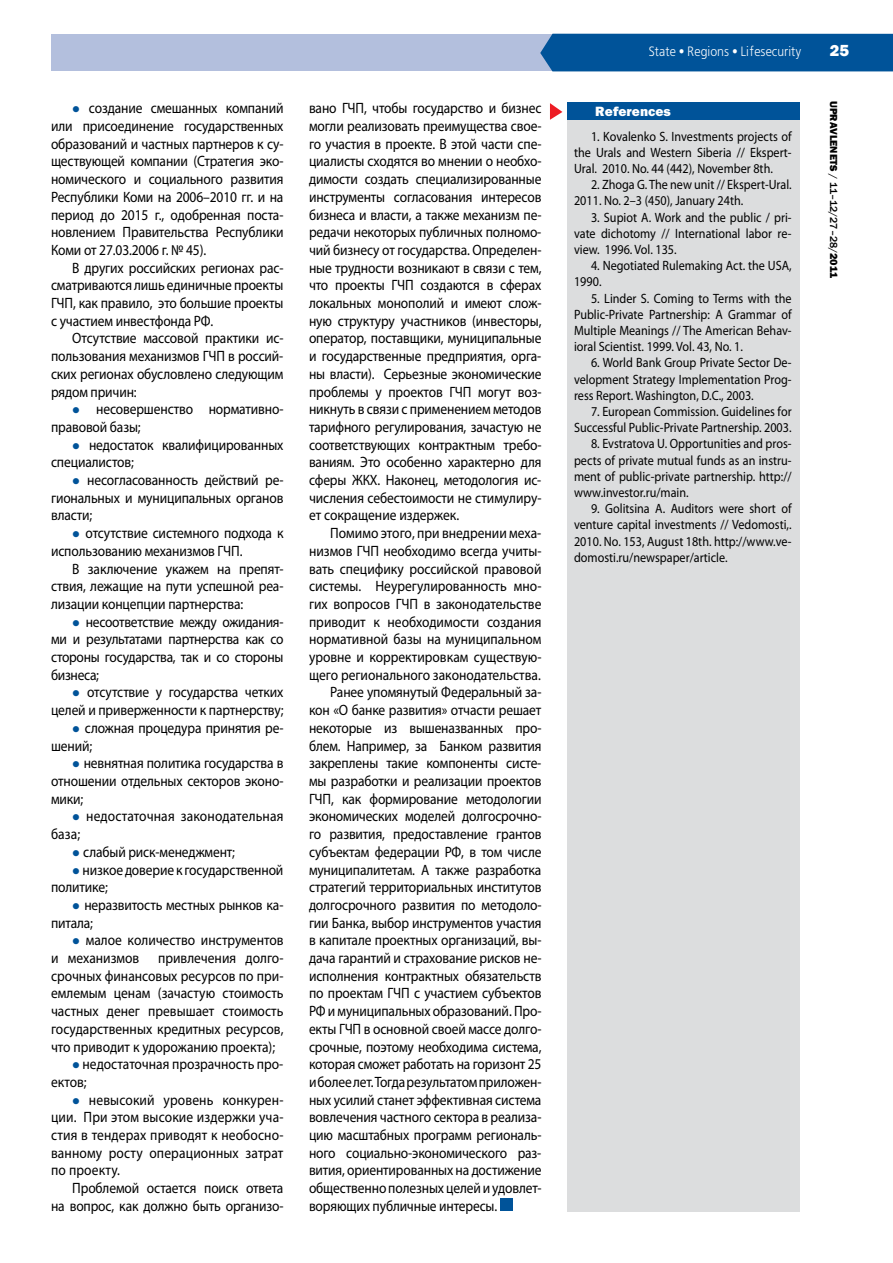
<style>
.page{position:relative;width:893px;height:1263px;background:#fff}
.page>*{position:absolute;margin:0;border:0;box-sizing:border-box;transform-origin:0 0}
.t1{font:800 16.5px "Franklin Gothic";color:#fff}
.t2{font:15px/17.7px "Myriad Pro";letter-spacing:-.01em;color:#000;text-align:justify;scale:.9 1}
.t3{font:15px/17.7px "Myriad Pro";letter-spacing:.01em;color:#000;scale:.9 1}
.t4{font:13.5px/16.2px "Myriad Pro";color:#000;text-align:justify;scale:.9 1}
.t5{font:13.5px "Free Set C";color:#fff;scale:.9 1}
.t6{font:13.5px "Franklin Gothic Heavy C";color:#fff}
.t7{font:500 10.5px "Franklin Gothic";color:#000}
.s1{color:#005399}
.s2{font-weight:800}
.s3{font-family:"Franklin Gothic Heavy C";font-weight:400}
</style>
<div class="page">
<div style="left:51px;top:34px;width:841px;height:37px;background:#b3bfdd"></div>
<div style="left:540px;top:34px;width:353px;height:37px;background:#005399"></div>
<div style="left:500px;top:1198px;width:13px;height:13px;background:#005399"></div>
<div style="left:567px;top:102px;width:232px;height:1110px;background:#dcddde"></div>
<div style="left:567px;top:102px;width:232px;height:18px;background:#005399"></div>
<svg style="left:550px;top:103px;width:12px;height:17px"></svg>
<p class="t2" style="left:51px;top:99px;width:260px;text-indent:21px"><span class="s1">●</span> создание смешанных компаний или присоединение государственных образований и частных партнеров к су&shy;ществующей компании (Стратегия эко&shy;номического и социального развития Республики Коми на 2006–2010 гг. и на период до 2015 г., одобренная поста&shy;новлением Правительства Республики Коми от 27.03.2006 г. № 45).</p>
<p class="t2" style="left:51px;top:258px;width:260px;text-indent:21px">В других российских регионах рас&shy;сматриваются лишь единичные проекты ГЧП, как правило, это большие проекты с участием инвестфонда РФ.</p>
<p class="t2" style="left:51px;top:329px;width:260px;text-indent:21px">Отсутствие массовой практики ис&shy;пользования механизмов ГЧП в россий&shy;ских регионах обусловлено следующим рядом причин:</p>
<p class="t2" style="left:51px;top:400px;width:260px;text-indent:21px"><span class="s1">●</span> несовершенство нормативно&shy;правовой базы;</p>
<p class="t2" style="left:51px;top:435px;width:260px;text-indent:21px"><span class="s1">●</span> недостаток квалифицированных специалистов;</p>
<p class="t2" style="left:51px;top:471px;width:260px;text-indent:21px"><span class="s1">●</span> несогласованность действий ре&shy;гиональных и муниципальных органов власти;</p>
<p class="t2" style="left:51px;top:524px;width:260px;text-indent:21px"><span class="s1">●</span> отсутствие системного подхода к использованию механизмов ГЧП.</p>
<p class="t2" style="left:51px;top:559px;width:260px;text-indent:21px">В заключение укажем на препят&shy;ствия, лежащие на пути успешной реа&shy;лизации концепции партнерства:</p>
<p class="t2" style="left:51px;top:612px;width:260px;text-indent:21px"><span class="s1">●</span> несоответствие между ожидания&shy;ми и результатами партнерства как со стороны государства, так и со стороны бизнеса;</p>
<p class="t2" style="left:51px;top:683px;width:260px;text-align:right"><span class="s1">●</span> отсутствие у государства четких целей и приверженности к партнерству;</p>
<p class="t2" style="left:51px;top:719px;width:260px;text-indent:21px"><span class="s1">●</span> сложная процедура принятия ре&shy;шений;</p>
<p class="t2" style="left:51px;top:754px;width:260px;text-indent:21px"><span class="s1">●</span> невнятная политика государства в отношении отдельных секторов эконо&shy;мики;</p>
<p class="t3" style="left:51px;top:807px;width:260px;text-indent:21px"><span class="s1">●</span> недостаточная законодательная база;</p>
<p class="t2" style="left:72px;top:843px;width:182px"><span class="s1">●</span> слабый риск-менеджмент;</p>
<p class="t2" style="left:51px;top:860px;width:260px;text-indent:21px"><span class="s1">●</span> низкое доверие к государственной политике;</p>
<p class="t2" style="left:51px;top:896px;width:260px;text-indent:21px"><span class="s1">●</span> неразвитость местных рынков ка&shy;питала;</p>
<p class="t2" style="left:51px;top:931px;width:260px;text-indent:21px"><span class="s1">●</span> малое количество инструментов и механизмов привлечения долго&shy;срочных финансовых ресурсов по при&shy;емлемым ценам (зачастую стоимость частных денег превышает стоимость государственных кредитных ресурсов, что приводит к удорожанию проекта);</p>
<p class="t2" style="left:51px;top:1055px;width:260px;text-indent:21px"><span class="s1">●</span> недостаточная прозрачность про&shy;ектов;</p>
<p class="t2" style="left:51px;top:1090px;width:260px;text-indent:21px"><span class="s1">●</span> невысокий уровень конкурен&shy;ции. При этом высокие издержки уча&shy;стия в тендерах приводят к необосно&shy;ванному росту операционных затрат по проекту.</p>
<p class="t2" style="left:51px;top:1179px;width:260px;text-align:right">Проблемой остается поиск ответа<br>на вопрос, как должно быть организо-</p>
<p class="t2" style="left:309px;top:99px;width:260px">вано ГЧП, чтобы государство и бизнес могли реализовать преимущества свое&shy;го участия в проекте. В этой части спе&shy;циалисты сходятся во мнении о необхо&shy;димости создать специализированные инструменты согласования интересов бизнеса и власти, а также механизм пе&shy;редачи некоторых публичных полномо&shy;чий бизнесу от государства. Определен&shy;ные трудности возникают в связи с тем, что проекты ГЧП создаются в сферах локальных монополий и имеют слож&shy;ную структуру участников (инвесторы, оператор, поставщики, муниципальные и государственные предприятия, орга&shy;ны власти). Серьезные экономические проблемы у проектов ГЧП могут воз&shy;никнуть в связи с применением методов тарифного регулирования, зачастую не соответствующих контрактным требо&shy;ваниям. Это особенно характерно для сферы ЖКХ. Наконец, методология ис&shy;числения себестоимости не стимулиру&shy;ет сокращение издержек.</p>
<p class="t2" style="left:330px;top:524px;width:236px">Помимо этого, при внедрении меха-</p>
<p class="t2" style="left:309px;top:542px;width:260px">низмов ГЧП необходимо всегда учиты-</p>
<p class="t2" style="left:309px;top:559px;width:260px">вать специфику российской правовой</p>
<p class="t2" style="left:309px;top:577px;width:260px">системы. Неурегулированность мно-</p>
<p class="t2" style="left:309px;top:595px;width:260px">гих вопросов ГЧП в законодательстве</p>
<p class="t2" style="left:309px;top:612px;width:260px">приводит к необходимости создания</p>
<p class="t2" style="left:309px;top:630px;width:260px">нормативной базы на муниципальном</p>
<p class="t2" style="left:309px;top:648px;width:260px">уровне и корректировкам существую-</p>
<p class="t2" style="left:309px;top:666px;width:259px">щего регионального законодательства.</p>
<p class="t2" style="left:330px;top:683px;width:236px">Ранее упомянутый Федеральный за-</p>
<p class="t2" style="left:309px;top:701px;width:260px">кон «О банке развития» отчасти решает</p>
<p class="t2" style="left:309px;top:719px;width:260px">некоторые из вышеназванных про-</p>
<p class="t2" style="left:309px;top:736px;width:260px">блем. Например, за Банком развития</p>
<p class="t2" style="left:309px;top:754px;width:260px">закреплены такие компоненты систе-</p>
<p class="t2" style="left:309px;top:772px;width:260px">мы разработки и реализации проектов</p>
<p class="t2" style="left:309px;top:789px;width:260px">ГЧП, как формирование методологии</p>
<p class="t2" style="left:309px;top:807px;width:260px">экономических моделей долгосрочно-</p>
<p class="t2" style="left:309px;top:825px;width:260px">го развития, предоставление грантов</p>
<p class="t2" style="left:309px;top:843px;width:260px">субъектам федерации РФ, в том числе</p>
<p class="t2" style="left:309px;top:860px;width:260px">муниципалитетам. А также разработка</p>
<p class="t2" style="left:309px;top:878px;width:260px">стратегий территориальных институтов</p>
<p class="t2" style="left:309px;top:896px;width:260px">долгосрочного развития по методоло-</p>
<p class="t2" style="left:309px;top:913px;width:260px">гии Банка, выбор инструментов участия</p>
<p class="t2" style="left:309px;top:931px;width:260px">в капитале проектных организаций, вы-</p>
<p class="t2" style="left:309px;top:949px;width:260px">дача гарантий и страхование рисков не-</p>
<p class="t2" style="left:309px;top:966px;width:260px">исполнения контрактных обязательств</p>
<p class="t2" style="left:309px;top:984px;width:260px">по проектам ГЧП с участием субъектов</p>
<p class="t2" style="left:309px;top:1002px;width:260px">РФ и муниципальных образований. Про-</p>
<p class="t2" style="left:309px;top:1020px;width:260px">екты ГЧП в основной своей массе долго-</p>
<p class="t2" style="left:309px;top:1037px;width:260px">срочные, поэтому необходима система,</p>
<p class="t2" style="left:309px;top:1055px;width:260px">которая сможет работать на горизонт 25</p>
<p class="t2" style="left:309px;top:1073px;width:260px">и более лет. Тогда результатом приложен-</p>
<p class="t2" style="left:309px;top:1090px;width:260px">ных усилий станет эффективная система</p>
<p class="t2" style="left:309px;top:1108px;width:260px">вовлечения частного сектора в реализа-</p>
<p class="t2" style="left:309px;top:1126px;width:260px">цию масштабных программ региональ-</p>
<p class="t2" style="left:309px;top:1143px;width:260px">ного социально-экономического раз-</p>
<p class="t2" style="left:309px;top:1161px;width:260px">вития, ориентированных на достижение</p>
<p class="t2" style="left:309px;top:1179px;width:260px">общественно полезных целей и удовлет-</p>
<p class="t2" style="left:309px;top:1197px;width:211px">воряющих публичные интересы.</p>
<p class="t5" style="left:649px;top:44px;width:171px">State ● Regions ● Lifesecurity</p>
<p class="t6" style="left:595px;top:104px;width:77px">References</p>
<p class="t4" style="left:574px;top:128px;width:243px;text-indent:17px">1. Kovalenko S. Investments projects of the Urals and Western Siberia // Ekspert-Ural. 2010. No. 44 (442), November 8th.</p>
<p class="t4" style="left:574px;top:176px;width:243px;text-indent:17px">2. Zhoga G. The new unit // Ekspert-Ural.<br>2011. No. 2–3 (450), January 24th.</p>
<p class="t4" style="left:574px;top:209px;width:243px;text-indent:17px">3. Supiot A. Work and the public / pri&shy;vate dichotomy // International labor re&shy;view. 1996. Vol. 135.</p>
<p class="t4" style="left:574px;top:257px;width:243px;text-indent:17px">4. Negotiated Rulemaking Act. the USA,<br>1990.</p>
<p class="t4" style="left:574px;top:290px;width:243px;text-indent:17px">5. Linder S. Coming to Terms with the Public-Private Partnership: A Grammar of Multiple Meanings // The American Behav&shy;ioral Scientist. 1999. Vol. 43, No. 1.</p>
<p class="t4" style="left:574px;top:355px;width:243px;text-indent:17px">6. World Bank Group Private Sector De&shy;velopment Strategy Implementation Prog&shy;ress Report. Washington, D.C., 2003.</p>
<p class="t4" style="left:574px;top:403px;width:243px;text-align:right">7. European Commission. Guidelines for<br>Successful Public-Private Partnership. 2003.</p>
<p class="t4" style="left:574px;top:436px;width:243px;text-indent:17px">8. Evstratova U. Opportunities and pros&shy;pects of private mutual funds as an instru&shy;ment of public-private partnership. http:// www.investor.ru/main.</p>
<p class="t4" style="left:574px;top:500px;width:243px;text-indent:17px">9. Golitsina A. Auditors were short of venture capital investments // Vedomosti,.<br>2010. No. 153, August 18th. http://www.ve&shy;domosti.ru/newspaper/article.</p>
<p class="t1" style="left:830px;top:40px;width:21px">25</p>
<p class="t7" style="left:840px;top:101px;width:179px;rotate:90deg"><span class="s2">Upravlenets</span> / 11–12/27–28/<span class="s3">2011</span></p>
</div>
